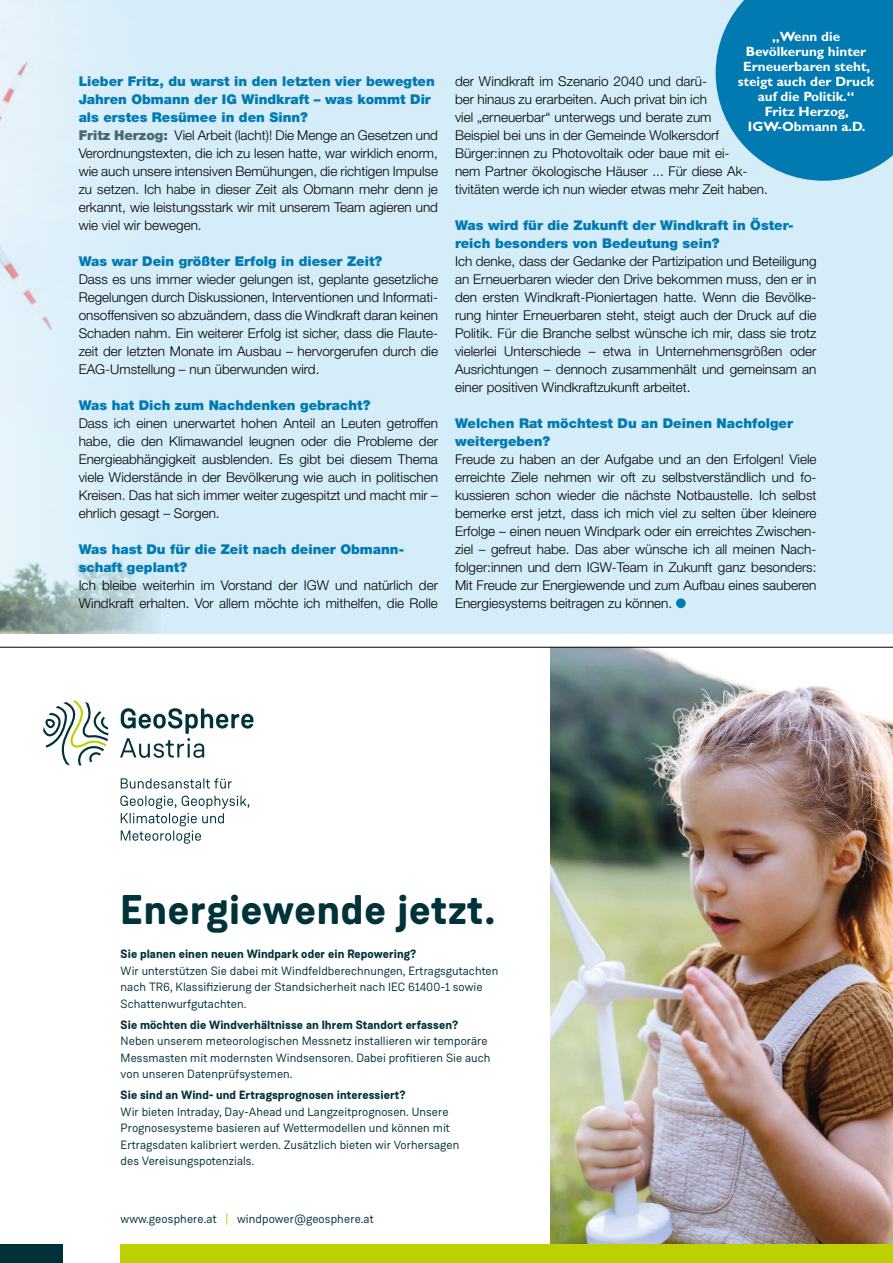
<style>
.page{position:relative;width:893px;height:1263px;background:#fff}
.page>*{position:absolute;margin:0;border:0;box-sizing:border-box;transform-origin:0 0}
.t1{font:700 41.4px "Weissenhof Grotesk";letter-spacing:.02em;color:#00323a}
.t2{font:700 41.4px "Weissenhof Grotesk";letter-spacing:.02em;color:#003038}
.t3{font:300 13.5px/18px "Helvetica Neue LT Std";color:#000;text-align:justify}
.t4{font:900 13.5px/18px "Helvetica Neue LT Std";color:#007ab1}
.t5{font:700 13.5px/15px "Gill Sans Std";color:#fff;text-align:center}
.t6{font:12px/16.5px "Weissenhof Grotesk";letter-spacing:.005em;color:#00323a}
.t7{font:700 12px "Weissenhof Grotesk";letter-spacing:.005em;color:#00323a}
.t8{font:12px "Weissenhof Grotesk";letter-spacing:.005em;color:#003038}
.s1{font-weight:900;color:#007ab1}
.s2{font-weight:900;color:#4a686e}
.s3{color:#bed001}
</style>
<div class="page">
<div style="left:0;top:0;width:893px;height:634px;background:#d4edf9"></div>
<img style="left:0;top:0;width:153px;height:634px">
<div style="left:676px;top:598px;width:10px;height:10px;background:#007ab1;border-radius:50%"></div>
<svg style="left:716px;top:0;width:177px;height:181px"></svg>
<img style="left:550px;top:648px;width:343px;height:596px">
<svg style="left:121px;top:778px;width:111px;height:11px"></svg>
<svg style="left:120px;top:795px;width:129px;height:49px"></svg>
<svg style="left:43px;top:701px;width:65px;height:65px"></svg>
<svg style="left:120px;top:708px;width:133px;height:50px"></svg>
<div style="left:121px;top:1244px;width:772px;height:19px;background:#bed001"></div>
<div style="left:0;top:1244px;width:63px;height:19px;background:#00323a"></div>
<hr style="left:0;top:647px;width:893px;height:1px;background:#000">
<p class="t3" style="left:79px;top:72px;width:361px;text-align:left"><span class="s1">Lieber Fritz, du warst in den letzten vier bewegten Jahren Obmann der IG Windkraft – was kommt Dir als erstes Resümee in den Sinn?<br></span><span class="s2">Fritz Herzog:</span> Viel Arbeit (lacht)! Die Menge an Gesetzen und Verordnungstexten, die ich zu lesen hatte, war wirklich enorm, wie auch unsere intensiven Bemühungen, die richtigen Impulse zu setzen. Ich habe in dieser Zeit als Obmann mehr denn je erkannt, wie leistungsstark wir mit unserem Team agieren und wie viel wir bewegen.</p>
<p class="t4" style="left:79px;top:252px;width:305px">Was war Dein größter Erfolg in dieser Zeit?</p>
<p class="t3" style="left:79px;top:270px;width:361px">Dass es uns immer wieder gelungen ist, geplante gesetzliche Regelungen durch Diskussionen, Interventionen und Informati&shy;onsoffensiven so abzuändern, dass die Windkraft daran keinen Schaden nahm. Ein weiterer Erfolg ist sicher, dass die Flaute&shy;zeit der letzten Monate im Ausbau – hervorgerufen durch die EAG-Umstellung – nun überwunden wird.</p>
<p class="t4" style="left:79px;top:396px;width:293px">Was hat Dich zum Nachdenken gebracht?</p>
<p class="t3" style="left:79px;top:414px;width:361px">Dass ich einen unerwartet hohen Anteil an Leuten getroffen habe, die den Klimawandel leugnen oder die Probleme der Energieabhängigkeit ausblenden. Es gibt bei diesem Thema viele Widerstände in der Bevölkerung wie auch in politischen Kreisen. Das hat sich immer weiter zugespitzt und macht mir – ehrlich gesagt – Sorgen.</p>
<p class="t4" style="left:79px;top:540px;width:327px">Was hast Du für die Zeit nach deiner Obmann&shy;schaft geplant?</p>
<p class="t3" style="left:79px;top:576px;width:361px">Ich bleibe weiterhin im Vorstand der IGW und natürlich der<br>Windkraft erhalten. Vor allem möchte ich mithelfen, die Rolle</p>
<p class="t5" style="left:738px;top:29px;width:138px">„Wenn die<br>Bevölkerung hinter<br>Erneuerbaren steht, steigt auch der Druck auf die Politik.“<br>Fritz Herzog,<br>IGW-Obmann a.D.</p>
<p class="t3" style="left:455px;top:72px;width:314px;text-align:left">der Windkraft im Szenario 2040 und darü-<br>ber hinaus zu erarbeiten. Auch privat bin ich<br>viel „erneuerbar“ unterwegs und berate zum<br>Beispiel bei uns in der Gemeinde Wolkersdorf Bürger:innen zu Photovoltaik oder baue mit ei-<br>nem Partner ökologische Häuser ... Für diese Ak&shy;tivitäten werde ich nun wieder etwas mehr Zeit haben.</p>
<p class="t4" style="left:455px;top:216px;width:340px">Was wird für die Zukunft der Windkraft in Öster&shy;reich besonders von Bedeutung sein?</p>
<p class="t3" style="left:455px;top:252px;width:363px">Ich denke, dass der Gedanke der Partizipation und Beteiligung an Erneuerbaren wieder den Drive bekommen muss, den er in den ersten Windkraft-Pioniertagen hatte. Wenn die Bevölke&shy;rung hinter Erneuerbaren steht, steigt auch der Druck auf die Politik. Für die Branche selbst wünsche ich mir, dass sie trotz vielerlei Unterschiede – etwa in Unternehmensgrößen oder Ausrichtungen – dennoch zusammenhält und gemeinsam an einer positiven Windkraftzukunft arbeitet.</p>
<p class="t4" style="left:455px;top:414px;width:340px">Welchen Rat möchtest Du an Deinen Nachfolger weitergeben?</p>
<p class="t3" style="left:455px;top:450px;width:363px">Freude zu haben an der Aufgabe und an den Erfolgen! Viele erreichte Ziele nehmen wir oft zu selbstverständlich und fo&shy;kussieren schon wieder die nächste Notbaustelle. Ich selbst bemerke erst jetzt, dass ich mich viel zu selten über kleinere Erfolge – einen neuen Windpark oder ein erreichtes Zwischen&shy;ziel – gefreut habe. Das aber wünsche ich all meinen Nach&shy;folger:innen und dem IGW-Team in Zukunft ganz besonders:<br>Mit Freude zur Energiewende und zum Aufbau eines sauberen Energiesystems beitragen zu können.</p>
<h1 class="t1" style="left:121px;top:884px;width:377px">Energiewende jetzt.</h1>
<p class="t7" style="left:121px;top:947px;width:297px">Sie planen einen neuen Windpark oder ein Repowering?</p>
<p class="t6" style="left:121px;top:962px;width:379px">Wir unterstützen Sie dabei mit Windfeldberechnungen, Ertragsgutachten nach TR6, Klassifizierung der Standsicherheit nach IEC 61400-1 sowie<br>Schattenwurfgutachten.</p>
<p class="t7" style="left:121px;top:1017px;width:339px">Sie möchten die Windverhältnisse an Ihrem Standort erfassen?</p>
<p class="t6" style="left:121px;top:1033px;width:371px">Neben unserem meteorologischen Messnetz installieren wir temporäre<br>Messmasten mit modernsten Windsensoren. Dabei profitieren Sie auch von unseren Datenprüfsystemen.</p>
<p class="t7" style="left:121px;top:1087px;width:287px">Sie sind an Wind- und Ertragsprognosen interessiert?</p>
<p class="t6" style="left:121px;top:1103px;width:340px">Wir bieten Intraday, Day-Ahead und Langzeitprognosen. Unsere Prognosesysteme basieren auf Wettermodellen und können mit Ertragsdaten kalibriert werden. Zusätzlich bieten wir Vorhersagen des Vereisungspotenzials.</p>
<h1 class="t2" style="left:121px;top:892px;width:377px">Energiewende jetzt.</h1>
<p class="t8" style="left:121px;top:972px;width:379px">Wir unterstützen Sie dabei mit Windfeldberechnungen, Ertragsgutachten</p>
<p class="t6" style="left:121px;top:1211px;width:255px">www.geosphere.at <span class="s3">|</span> windpower@geosphere.at</p>
</div>
